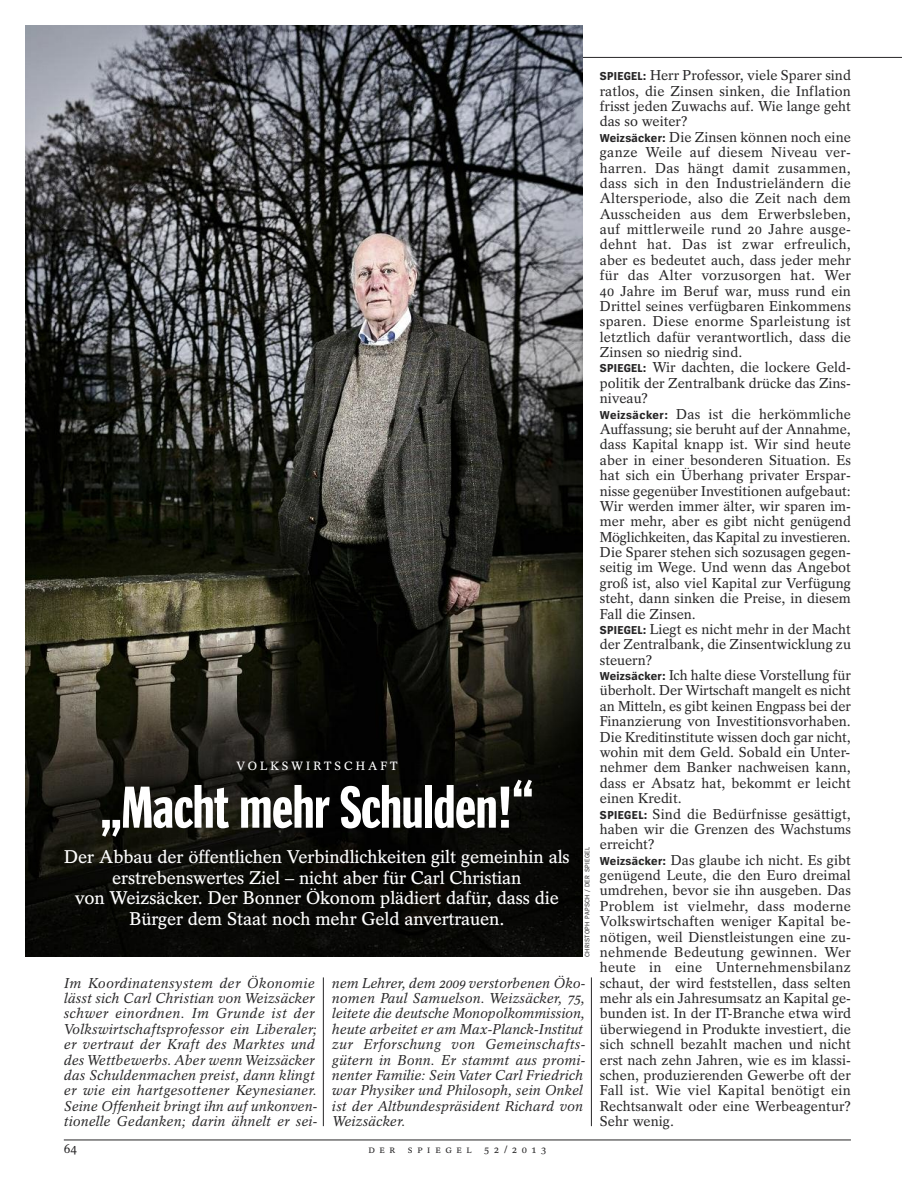
<style>
.page{position:relative;width:902px;height:1191px;background:#fff}
.page>*{position:absolute;margin:0;border:0;box-sizing:border-box;transform-origin:0 0}
.t1{font:60px "Spiegel Headline";letter-spacing:-.01em;color:#fff}
.t2{font:600 18.3px/20.5px "Spiegel Serif";letter-spacing:-.01em;color:#fff;text-align:center}
.t3{font:14.25px/15.5px "Spiegel Serif";letter-spacing:.005em;color:#272627}
.t4{font:italic 14.25px/15.3px "Spiegel Serif";letter-spacing:.005em;color:#272627}
.t5{font:13.5px "Spiegel Serif";color:#272627}
.t6{font:600 12px "Spiegel Serif";letter-spacing:.25em;color:#fff}
.t7{font:10.5px "Spiegel Serif";letter-spacing:.45em;color:#272627}
.t8{font:6.75px "Spiegel Sans";letter-spacing:.05em;color:#272627}
.s1{font-family:"Spiegel Sans";font-weight:700;font-size:12px}
</style>
<div class="page">
<hr style="left:323px;top:977px;width:1px;height:149px;background:#272627">
<hr style="left:591px;top:977px;width:1px;height:149px;background:#272627">
<hr style="left:64px;top:1139px;width:786px;height:1px;background:#272627">
<hr style="left:64px;top:57px;width:837px;height:1px;background:#272627">
<svg style="left:26px;top:26px;width:557px;height:931px;background:#373734"></svg>
<p class="t6" style="left:236px;top:761px;width:162px">VOLKSWIRTSCHAFT</p>
<h1 class="t1" style="left:100px;top:785px;width:434px">„Macht mehr Schulden!“</h1>
<p class="t2" style="left:64px;top:848px;width:507px">Der Abbau der öffentlichen Verbindlichkeiten gilt gemeinhin als erstrebenswertes Ziel – nicht aber für Carl Christian<br>von Weizsäcker. Der Bonner Ökonom plädiert dafür, dass die Bürger dem Staat noch mehr Geld anvertrauen.</p>
<p class="t8" style="left:585px;top:957px;width:112px;rotate:-90deg">CHRISTOPH PAPSCH / DER SPIEGEL</p>
<p class="t4" style="left:64px;top:976px;width:255px">Im Koordinatensystem der Ökonomie lässt sich Carl Christian von Weizsäcker schwer einordnen. Im Grunde ist der Volkswirtschaftsprofessor ein Liberaler; er vertraut der Kraft des Marktes und desWettbewerbs. Aber wennWeizsäcker das Schuldenmachen preist, dann klingt er wie ein hartgesottener Keynesianer.<br>Seine Offenheit bringt ihn auf unkonven&shy;tionelle Gedanken; darin ähnelt er sei-</p>
<p class="t4" style="left:332px;top:976px;width:255px">nem Lehrer, dem 2009 verstorbenen Öko&shy;nomen Paul Samuelson. Weizsäcker, 75, leitete die deutsche Monopolkommission, heute arbeitet er am Max-Planck-Institut zur Erforschung von Gemeinschafts&shy;gütern in Bonn. Er stammt aus promi&shy;nenter Familie: Sein Vater Carl Friedrich war Physiker und Philosoph, sein Onkel ist der Altbundespräsident Richard von Weizsäcker.</p>
<p class="t5" style="left:64px;top:1143px;width:15px">64</p>
<p class="t7" style="left:368px;top:1145px;width:179px">DER SPIEGEL 52/2013</p>
<p class="t3" style="left:600px;top:69px;width:252px"><span class="s1">SPIEGEL:</span> Herr Professor, viele Sparer sind ratlos, die Zinsen sinken, die Inflation frisst jeden Zuwachs auf. Wie lange geht das so weiter?<br><span class="s1">Weizsäcker:</span> Die Zinsen können noch eine ganze Weile auf diesem Niveau ver&shy;harren. Das hängt damit zusammen, dass sich in den Industrieländern die Altersperiode, also die Zeit nach dem Ausscheiden aus dem Erwerbsleben, auf mittlerweile rund 20 Jahre ausge&shy;dehnt hat. Das ist zwar erfreulich, aber es bedeutet auch, dass jeder mehr für das Alter vorzusorgen hat. Wer 40 Jahre im Beruf war, muss rund ein Drittel seines verfügbaren Einkommens sparen. Diese enorme Sparleistung ist letztlich dafür verantwortlich, dass die Zinsen so niedrig sind.<br><span class="s1">SPIEGEL:</span> Wir dachten, die lockere Geld&shy;politik der Zentralbank drücke das Zins&shy;niveau?<br><span class="s1">Weizsäcker:</span> Das ist die herkömmliche Auffassung; sie beruht auf der Annahme, dass Kapital knapp ist. Wir sind heute aber in einer besonderen Situation. Es hat sich ein Überhang privater Erspar&shy;nisse gegenüber Investitionen aufgebaut:<br>Wir werden immer älter, wir sparen im&shy;mer mehr, aber es gibt nicht genügend Möglichkeiten, das Kapital zu investieren.<br>Die Sparer stehen sich sozusagen gegen&shy;seitig im Wege. Und wenn das Angebot groß ist, also viel Kapital zur Verfügung steht, dann sinken die Preise, in diesem Fall die Zinsen.<br><span class="s1">SPIEGEL:</span> Liegt es nicht mehr in der Macht der Zentralbank, die Zinsentwicklung zu steuern?<br><span class="s1">Weizsäcker:</span> Ich halte diese Vorstellung für überholt. Der Wirtschaft mangelt es nicht an Mitteln, es gibt keinen Engpass bei der Finanzierung von Investitionsvorhaben.<br>Die Kreditinstitute wissen doch gar nicht, wohin mit dem Geld. Sobald ein Unter&shy;nehmer dem Banker nachweisen kann, dass er Absatz hat, bekommt er leicht einen Kredit.<br><span class="s1">SPIEGEL:</span> Sind die Bedürfnisse gesättigt, haben wir die Grenzen des Wachstums erreicht?<br><span class="s1">Weizsäcker:</span> Das glaube ich nicht. Es gibt genügend Leute, die den Euro dreimal umdrehen, bevor sie ihn ausgeben. Das Problem ist vielmehr, dass moderne Volkswirtschaften weniger Kapital be&shy;nötigen, weil Dienstleistungen eine zu&shy;nehmende Bedeutung gewinnen. Wer heute in eine Unternehmensbilanz schaut, der wird feststellen, dass selten mehr als ein Jahresumsatz an Kapital ge&shy;bunden ist. In der IT-Branche etwa wird überwiegend in Produkte investiert, die sich schnell bezahlt machen und nicht erst nach zehn Jahren, wie es im klassi&shy;schen, produzierenden Gewerbe oft der Fall ist. Wie viel Kapital benötigt ein Rechtsanwalt oder eine Werbeagentur?<br>Sehr wenig.</p>
</div>
